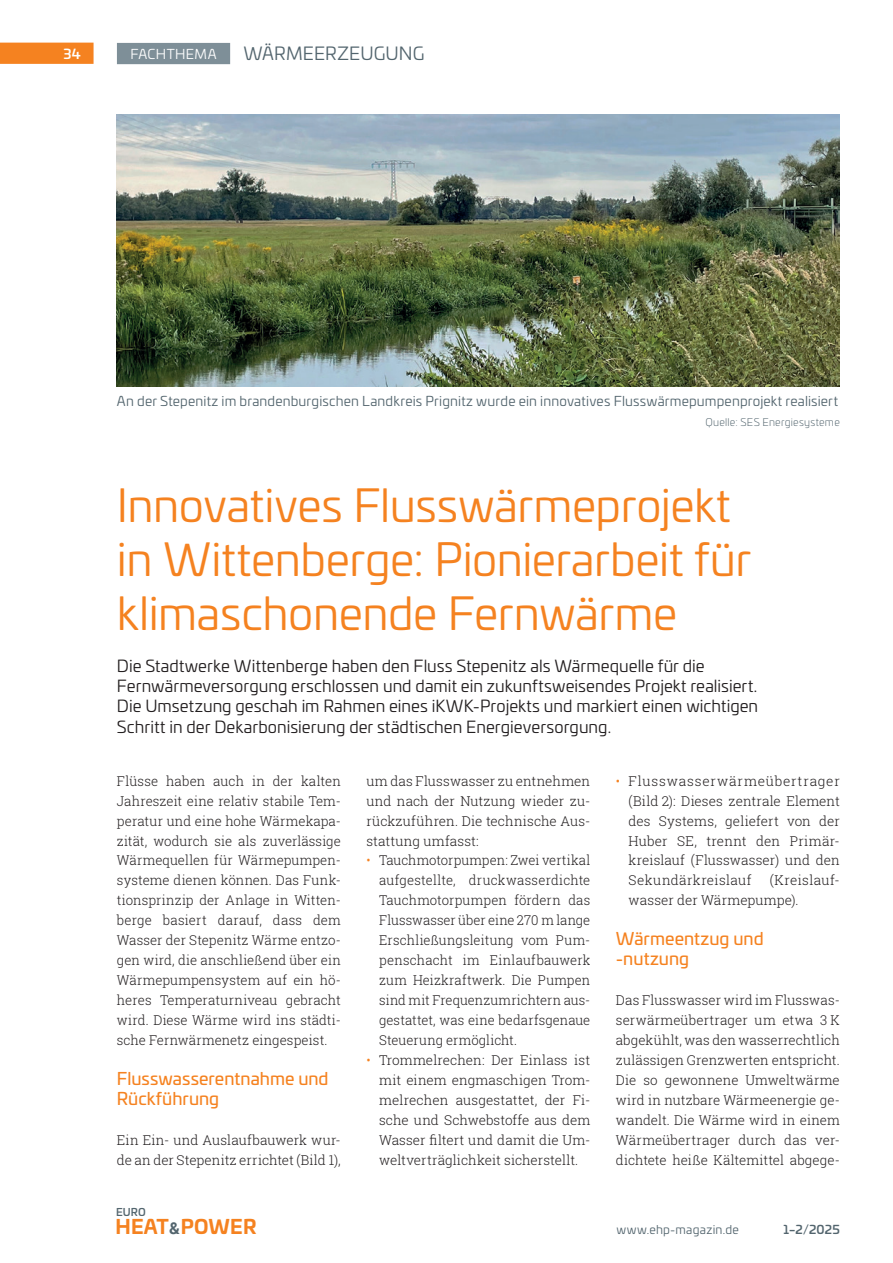
<style>
.page{position:relative;width:893px;height:1263px;background:#fff}
.page>*{position:absolute;margin:0;border:0;box-sizing:border-box;transform-origin:0 0}
.t1{font:45px/54px "Univia Pro";letter-spacing:-.01em;color:#f58220}
.t2{font:700 19.5px "Univia Pro";letter-spacing:.01em;color:#f58220}
.t3{font:18px "Univia Pro";letter-spacing:.005em;color:#53656e}
.t4{font:17.25px/20px "Univia Pro";color:#f58220}
.t5{font:16.5px/20.1px "Univia Pro";color:#231f20}
.t6{font:300 13.5px/20px "Roboto Slab";letter-spacing:.005em;color:#231f20;text-align:justify}
.t7{font:13.5px "Univia Pro";letter-spacing:.01em;color:#53656e}
.t8{font:13.5px "Univia Pro";letter-spacing:.03em;color:#fff}
.t9{font:500 13.5px "Univia Pro";color:#fff}
.t10{font:12px "Univia Pro";letter-spacing:.02em;color:#53656e}
.t11{font:500 12px "Univia Pro";color:#53656e}
.t12{font:300 10.5px "Univia Pro";letter-spacing:.025em;color:#53656e}
.t13{font:500 10.5px "Univia Pro";color:#53656e}
.s1{color:#f58220}
.s2{font-family:"Roboto";font-size:16.35px;color:#53656e}
</style>
<div class="page">
<div style="left:0;top:43px;width:94px;height:21px;background:#f58220"></div>
<div style="left:117px;top:43px;width:113px;height:21px;background:#7e8f98"></div>
<img style="left:117px;top:115px;width:723px;height:271px">
<p class="t9" style="left:63px;top:43px;width:19px">34</p>
<p class="t8" style="left:130px;top:44px;width:88px">FACHTHEMA</p>
<h3 class="t3" style="left:243px;top:41px;width:182px">WÄRMEERZEUGUNG</h3>
<p class="t7" style="left:117px;top:391px;width:722px">An der Stepenitz im brandenburgischen Landkreis Prignitz wurde ein innovatives Flusswärmepumpenprojekt realisiert</p>
<p class="t12" style="left:705px;top:415px;width:136px">Quelle: SES Energiesysteme</p>
<h1 class="t1" style="left:117px;top:476px;width:636px">Innovatives Flusswärmeprojekt in Wittenberge: Pionierarbeit für klimaschonende Fernwärme</h1>
<p class="t5" style="left:117px;top:655px;width:643px">Die Stadtwerke Wittenberge haben den Fluss Stepenitz als Wärmequelle für die Fernwärmeversorgung erschlossen und damit ein zukunftsweisendes Projekt realisiert.<br>Die Umsetzung geschah im Rahmen eines iKWK-Projekts und markiert einen wichtigen Schritt in der Dekarbonisierung der städtischen Energieversorgung.</p>
<p class="t6" style="left:117px;top:770px;width:225px">Flüsse haben auch in der kalten Jahreszeit eine relativ stabile Tem&shy;peratur und eine hohe Wärmekapa&shy;zität, wodurch sie als zuverlässige Wärmequellen für Wärmepumpen&shy;systeme dienen können. Das Funk&shy;tionsprinzip der Anlage in Witten&shy;berge basiert darauf, dass dem Wasser der Stepenitz Wärme entzo&shy;gen wird, die anschließend über ein Wärmepumpensystem auf ein hö&shy;heres Temperaturniveau gebracht wird. Diese Wärme wird ins städti&shy;sche Fernwärmenetz eingespeist.</p>
<p class="t4" style="left:117px;top:1068px;width:213px">Flusswasserentnahme und<br>Rückführung</p>
<p class="t6" style="left:117px;top:1130px;width:225px">Ein Ein- und Auslaufbauwerk wur&shy;de an der Stepenitz errichtet (Bild 1),</p>
<p class="t6" style="left:366px;top:770px;width:225px">um das Flusswasser zu entnehmen und nach der Nutzung wieder zu&shy;rückzuführen. Die technische Aus&shy;stattung umfasst:</p>
<p class="t6" style="left:379px;top:850px;width:213px;text-indent:-13px"><span class="s1">•</span> Tauchmotorpumpen: Zwei vertikal aufgestellte, druckwasserdichte Tauchmotorpumpen fördern das Flusswasser über eine 270 m lange Erschließungsleitung vom Pum&shy;penschacht im Einlaufbauwerk zum Heizkraftwerk. Die Pumpen sind mit Frequenzumrichtern aus&shy;gestattet, was eine bedarfsgenaue Steuerung ermöglicht.</p>
<p class="t6" style="left:379px;top:1050px;width:213px;text-indent:-13px"><span class="s1">•</span> Trommelrechen: Der Einlass ist mit einem engmaschigen Trom&shy;melrechen ausgestattet, der Fi&shy;sche und Schwebstoffe aus dem Wasser filtert und damit die Um&shy;weltverträglichkeit sicherstellt.</p>
<p class="t6" style="left:629px;top:770px;width:213px;text-indent:-13px"><span class="s1">•</span> Flusswasserwärmeübertrager (Bild 2): Dieses zentrale Element des Systems, geliefert von der Huber SE, trennt den Primär&shy;kreislauf (Flusswasser) und den Sekundärkreislauf</p>
<p class="t6" style="left:629px;top:870px;width:213px;text-indent:141px">(Kreislauf&shy;wasser der Wärmepumpe).</p>
<p class="t4" style="left:616px;top:928px;width:149px">Wärmeentzug und -nutzung</p>
<p class="t6" style="left:616px;top:990px;width:225px">Das Flusswasser wird im Flusswas&shy;serwärmeübertrager um etwa 3 K abgekühlt, was den wasserrechtlich zulässigen Grenzwerten entspricht.<br>Die so gewonnene Umweltwärme wird in nutzbare Wärmeenergie ge&shy;wandelt. Die Wärme wird in einem Wärmeübertrager durch das ver&shy;dichtete heiße Kältemittel abgege-</p>
<p class="t13" style="left:116px;top:1204px;width:31px">EURO</p>
<h2 class="t2" style="left:116px;top:1211px;width:143px">HEAT<span class="s2">&amp;</span>POWER</h2>
<p class="t10" style="left:617px;top:1221px;width:124px">www.ehp-magazin.de</p>
<p class="t11" style="left:783px;top:1220px;width:58px">1–2/2025</p>
</div>
